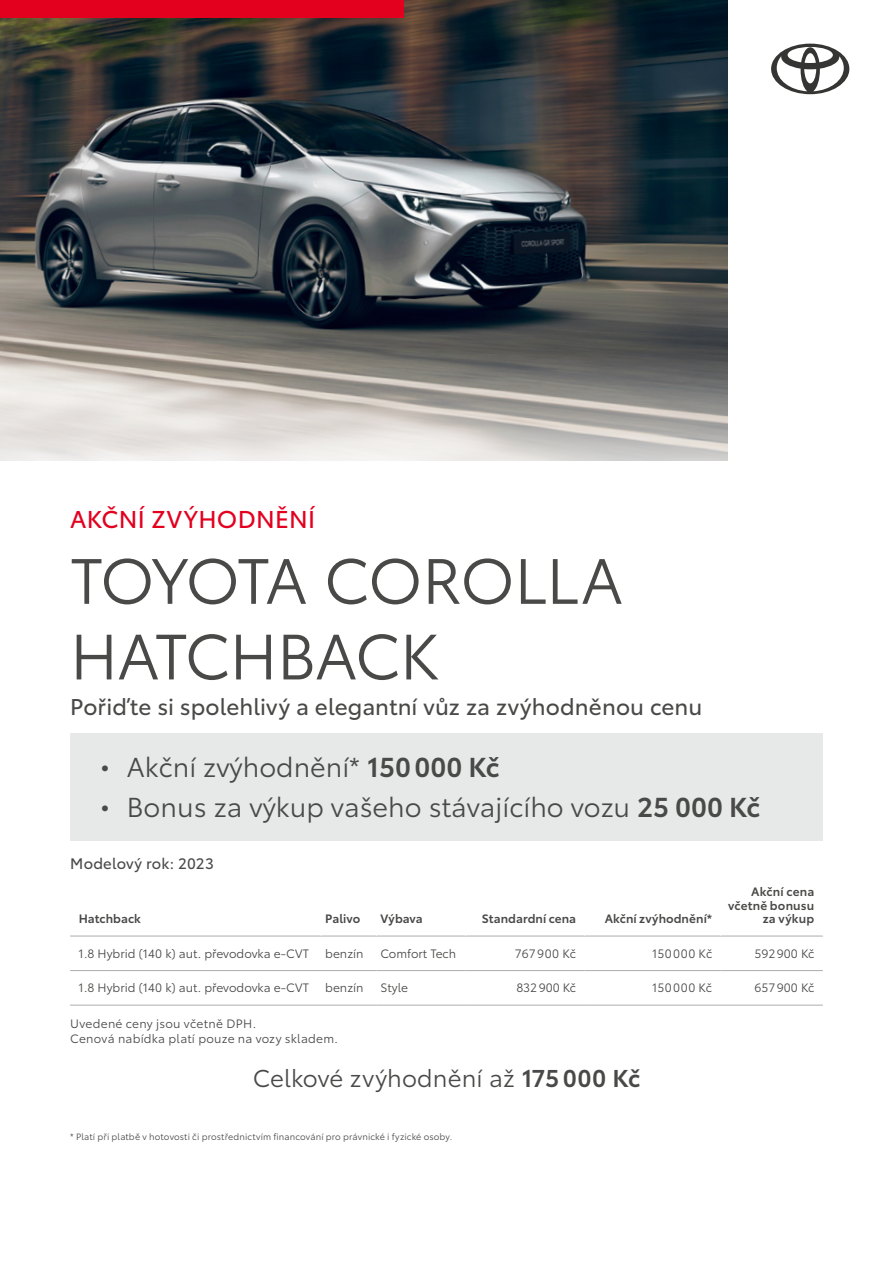
<style>
.page{position:relative;width:893px;height:1263px;background:#fff}
.page>*{position:absolute;margin:0;border:0;box-sizing:border-box;transform-origin:0 0}
.t1{font:63px/75.6px "Toyota Type";letter-spacing:-.03em;color:#494948}
.t2{font:27px "Toyota Type";color:#494948}
.t3{font:24px "Toyota Type";color:#494948}
.t4{font:24px "Toyota Type";letter-spacing:.01em;color:#e3001f}
.t5{font:22.5px "Toyota Type";letter-spacing:.005em;color:#494948}
.t6{font:15px "Toyota Type";letter-spacing:.015em;color:#494948}
.t7{font:12px "Toyota Type";color:#494948}
.t8{font:600 12px/13.5px "Toyota Type";letter-spacing:.01em;color:#494948;text-align:right}
.t9{font:12px/14.4px "Toyota Type";letter-spacing:.02em;color:#494948}
.t10{font:12px "Toyota Type";letter-spacing:.035em;color:#494948}
.t11{font:12px "Toyota Type";letter-spacing:.025em;color:#494948}
.t12{font:9px "Toyota Type";letter-spacing:.015em;color:#494948}
.s1{font-weight:600}
</style>
<div class="page">
<img style="left:0;top:0;width:727px;height:149px">
<svg style="left:0;top:149px;width:727px;height:311px;background:#737677"></svg>
<div style="left:0;top:0;width:404px;height:17px;background:#e3001f"></div>
<hr style="left:70px;top:970px;width:251px;height:1px;background:#acadad">
<hr style="left:321px;top:970px;width:55px;height:1px;background:#acadad">
<hr style="left:376px;top:970px;width:90px;height:1px;background:#acadad">
<hr style="left:466px;top:970px;width:119px;height:1px;background:#acadad">
<hr style="left:585px;top:970px;width:136px;height:1px;background:#acadad">
<hr style="left:721px;top:970px;width:102px;height:1px;background:#acadad">
<hr style="left:70px;top:1005px;width:251px;height:1px;background:#acadad">
<hr style="left:321px;top:1005px;width:55px;height:1px;background:#acadad">
<hr style="left:376px;top:1005px;width:90px;height:1px;background:#acadad">
<hr style="left:466px;top:1005px;width:119px;height:1px;background:#acadad">
<hr style="left:585px;top:1005px;width:136px;height:1px;background:#acadad">
<hr style="left:721px;top:1005px;width:102px;height:1px;background:#acadad">
<hr style="left:70px;top:936px;width:251px;height:1px;background:#acadad">
<hr style="left:321px;top:936px;width:55px;height:1px;background:#acadad">
<hr style="left:376px;top:936px;width:90px;height:1px;background:#acadad">
<hr style="left:466px;top:936px;width:119px;height:1px;background:#acadad">
<hr style="left:585px;top:936px;width:136px;height:1px;background:#acadad">
<hr style="left:721px;top:936px;width:102px;height:1px;background:#acadad">
<div style="left:70px;top:733px;width:753px;height:107px;background:#e7e8e8"></div>
<svg style="left:771px;top:44px;width:78px;height:50px"></svg>
<h3 class="t4" style="left:70px;top:502px;width:247px">AKČNÍ ZVÝHODNĚNÍ</h3>
<h1 class="t1" style="left:70px;top:539px;width:554px">TOYOTA COROLLA<br>HATCHBACK</h1>
<h3 class="t5" style="left:70px;top:690px;width:634px">Pořiďte si spolehlivý a elegantní vůz za zvýhodněnou cenu</h3>
<h2 class="t2" style="left:100px;top:747px;width:401px">• Akční zvýhodnění* <span class="s1">150000 Kč</span></h2>
<h2 class="t2" style="left:100px;top:787px;width:662px">• Bonus za výkup vašeho stávajícího vozu <span class="s1">25 000 Kč</span></h2>
<p class="t6" style="left:70px;top:852px;width:145px">Modelový rok: 2023</p>
<p class="t8" style="left:79px;top:911px;width:64px">Hatchback</p>
<p class="t8" style="left:325px;top:911px;width:37px">Palivo</p>
<p class="t8" style="left:381px;top:911px;width:44px">Výbava</p>
<p class="t8" style="left:482px;top:911px;width:96px">Standardní cena</p>
<p class="t8" style="left:605px;top:911px;width:109px">Akční zvýhodnění*</p>
<p class="t8" style="left:728px;top:884px;width:88px">Akční cena včetně bonusu za výkup</p>
<p class="t7" style="left:79px;top:945px;width:232px">1.8 Hybrid (140 k) aut. převodovka e-CVT</p>
<p class="t7" style="left:325px;top:945px;width:40px">benzín</p>
<p class="t7" style="left:381px;top:945px;width:77px">Comfort Tech</p>
<p class="t11" style="left:515px;top:945px;width:63px">767900 Kč</p>
<p class="t10" style="left:652px;top:945px;width:61px">150000 Kč</p>
<p class="t7" style="left:754px;top:945px;width:61px">592900 Kč</p>
<p class="t7" style="left:79px;top:979px;width:232px">1.8 Hybrid (140 k) aut. převodovka e-CVT</p>
<p class="t7" style="left:325px;top:979px;width:40px">benzín</p>
<p class="t7" style="left:381px;top:979px;width:29px">Style</p>
<p class="t7" style="left:516px;top:979px;width:61px">832900 Kč</p>
<p class="t10" style="left:652px;top:979px;width:61px">150000 Kč</p>
<p class="t7" style="left:754px;top:979px;width:61px">657900 Kč</p>
<p class="t9" style="left:70px;top:1016px;width:269px">Uvedené ceny jsou včetně DPH.<br>Cenová nabídka platí pouze na vozy skladem.</p>
<h3 class="t3" style="left:253px;top:1061px;width:389px">Celkové zvýhodnění až <span class="s1">175000 Kč</span></h3>
<p class="t12" style="left:70px;top:1130px;width:384px">* Platí při platbě v hotovosti či prostřednictvím financování pro právnické i fyzické osoby.</p>
</div>
